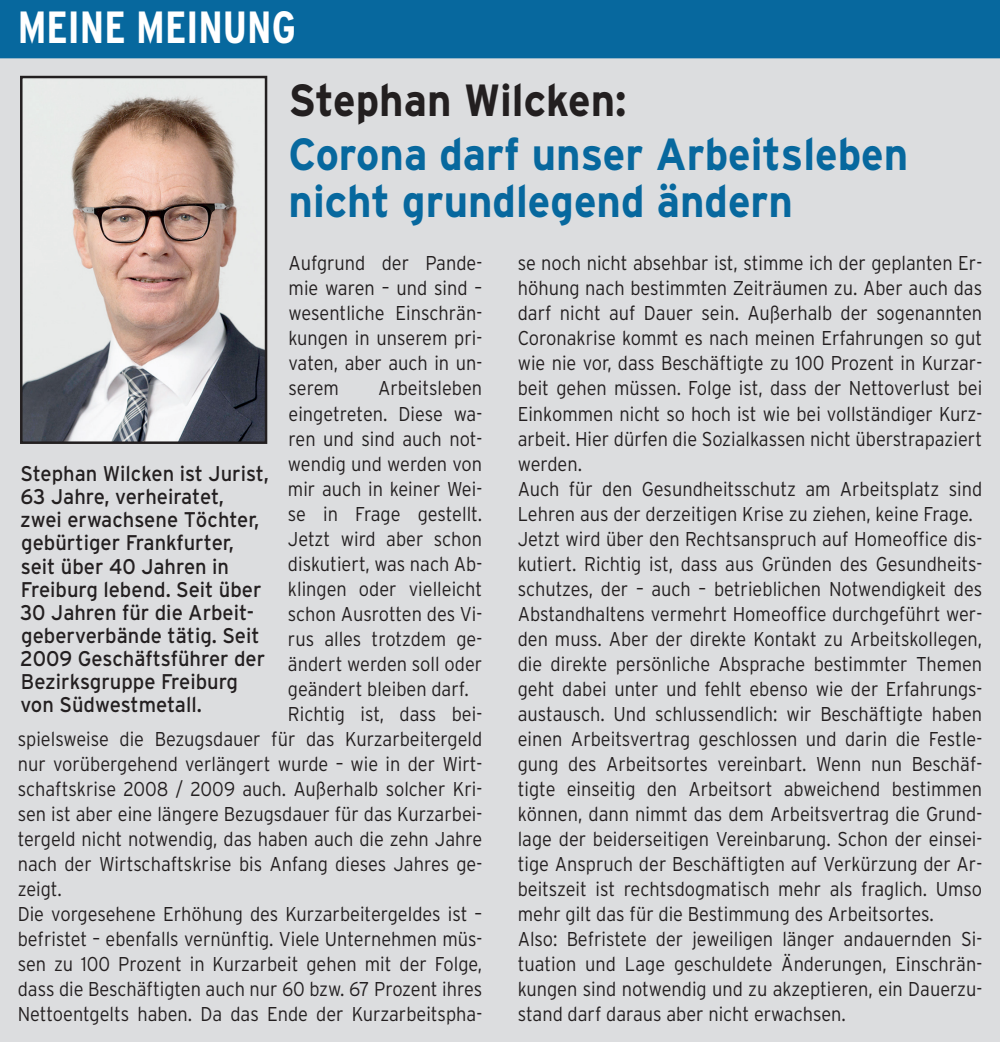
<style>
.page{position:relative;width:1000px;height:1042px;background:#fff}
.page>*{position:absolute;margin:0;border:0;box-sizing:border-box;transform-origin:0 0}
.t1{font:700 45px/47px "Interstate";color:#07689e;scale:.93 1}
.t2{font:700 45px "Interstate";color:#231f20;scale:.93 1}
.t3{font:700 condensed 45px "Interstate";color:#fff}
.t4{font:21.25px/23px "Interstate";color:#231f20;scale:.95 1}
.t5{font:300 20px/25px "Interstate";color:#231f20;text-align:justify;scale:.91 1}
</style>
<div class="page">
<div style="left:0;top:22px;width:999px;height:1020px;background:#dcdddf"></div>
<div style="left:0;top:0;width:999px;height:58px;background:#07689e"></div>
<img style="left:23px;top:79px;width:241px;height:362px">
<div style="left:20px;top:76px;width:247px;height:368px;border:2px solid #231f20"></div>
<h1 class="t3" style="left:18px;top:2px;width:280px">MEINE MEINUNG</h1>
<h1 class="t2" style="left:288px;top:75px;width:365px">Stephan Wilcken:</h1>
<h1 class="t1" style="left:288px;top:130px;width:667px">Corona darf unser Arbeitsleben nicht grundlegend ändern</h1>
<p class="t5" style="left:288px;top:251px;width:214px">Aufgrund der Pande&shy;mie waren – und sind – wesentliche Einschrän&shy;kungen in unserem pri&shy;vaten, aber auch in un&shy;serem</p>
<p class="t5" style="left:517px;top:251px;width:512px;text-align:left">se noch nicht absehbar ist, stimme ich der geplanten Er&shy;höhung nach bestimmten Zeiträumen zu. Aber auch das darf nicht auf Dauer sein. Außerhalb der sogenannten Coronakrise kommt es nach meinen Erfahrungen so gut wie nie vor, dass Beschäftigte zu 100 Prozent in Kurzar&shy;beit gehen müssen. Folge ist, dass der Nettoverlust bei Einkommen nicht so hoch ist wie bei vollständiger Kurz&shy;arbeit. Hier dürfen die Sozialkassen nicht überstrapaziert werden.<br>Auch für den Gesundheitsschutz am Arbeitsplatz sind Lehren aus der derzeitigen Krise zu ziehen, keine Frage.<br>Jetzt wird über den Rechtsanspruch auf Homeoffice dis&shy;kutiert. Richtig ist, dass aus Gründen des Gesundheits&shy;schutzes, der – auch – betrieblichen Notwendigkeit des Abstandhaltens vermehrt Homeoffice durchgeführt wer&shy;den muss. Aber der direkte Kontakt zu Arbeitskollegen, die direkte persönliche Absprache bestimmter Themen geht dabei unter und fehlt ebenso wie der Erfahrungs&shy;austausch. Und schlussendlich: wir Beschäftigte haben einen Arbeitsvertrag geschlossen und darin die Festle&shy;gung des Arbeitsortes vereinbart. Wenn nun Beschäf&shy;tigte einseitig den Arbeitsort abweichend bestimmen können, dann nimmt das dem Arbeitsvertrag die Grund&shy;lage der beiderseitigen Vereinbarung. Schon der einsei&shy;tige Anspruch der Beschäftigten auf Verkürzung der Ar&shy;beitszeit ist rechtsdogmatisch mehr als fraglich. Umso mehr gilt das für die Bestimmung des Arbeitsortes.<br>Also: Befristete der jeweiligen länger andauernden Si&shy;tuation und Lage geschuldete Änderungen, Einschrän&shy;kungen sind notwendig und zu akzeptieren, ein Dauerzu&shy;stand darf daraus aber nicht erwachsen.</p>
<p class="t5" style="left:378px;top:376px;width:116px">Arbeitsleben</p>
<p class="t5" style="left:288px;top:401px;width:214px">eingetreten. Diese wa-</p>
<p class="t5" style="left:288px;top:426px;width:214px">ren und sind auch not-</p>
<p class="t5" style="left:288px;top:451px;width:215px">wendig und werden von</p>
<p class="t5" style="left:288px;top:476px;width:215px">mir auch in keiner Wei-</p>
<p class="t5" style="left:288px;top:501px;width:215px">se in Frage gestellt.</p>
<p class="t5" style="left:288px;top:526px;width:215px">Jetzt wird aber schon</p>
<p class="t5" style="left:288px;top:551px;width:215px">diskutiert, was nach Ab-</p>
<p class="t5" style="left:288px;top:576px;width:215px">klingen oder vielleicht</p>
<p class="t5" style="left:288px;top:601px;width:215px">schon Ausrotten des Vi-</p>
<p class="t5" style="left:288px;top:626px;width:215px">rus alles trotzdem ge-</p>
<p class="t5" style="left:288px;top:651px;width:215px">ändert werden soll oder</p>
<p class="t5" style="left:288px;top:676px;width:200px">geändert bleiben darf.</p>
<p class="t5" style="left:288px;top:701px;width:215px">Richtig ist, dass bei-</p>
<p class="t5" style="left:18px;top:726px;width:512px">spielsweise die Bezugsdauer für das Kurzarbeitergeld</p>
<p class="t5" style="left:18px;top:751px;width:512px">nur vorübergehend verlängert wurde – wie in der Wirt-</p>
<p class="t5" style="left:18px;top:776px;width:512px">schaftskrise 2008 / 2009 auch. Außerhalb solcher Kri-</p>
<p class="t5" style="left:18px;top:801px;width:512px">sen ist aber eine längere Bezugsdauer für das Kurzarbei-</p>
<p class="t5" style="left:18px;top:826px;width:512px">tergeld nicht notwendig, das haben auch die zehn Jahre</p>
<p class="t5" style="left:18px;top:851px;width:512px">nach der Wirtschaftskrise bis Anfang dieses Jahres ge-</p>
<p class="t5" style="left:18px;top:876px;width:50px">zeigt.</p>
<p class="t5" style="left:18px;top:901px;width:512px">Die vorgesehene Erhöhung des Kurzarbeitergeldes ist –</p>
<p class="t5" style="left:18px;top:926px;width:512px">befristet – ebenfalls vernünftig. Viele Unternehmen müs-</p>
<p class="t5" style="left:18px;top:951px;width:512px">sen zu 100 Prozent in Kurzarbeit gehen mit der Folge,</p>
<p class="t5" style="left:18px;top:976px;width:512px">dass die Beschäftigten auch nur 60 bzw. 67 Prozent ihres</p>
<p class="t5" style="left:18px;top:1001px;width:512px">Nettoentgelts haben. Da das Ende der Kurzarbeitspha-</p>
<p class="t4" style="left:20px;top:462px;width:263px">Stephan Wilcken ist Jurist,<br>63 Jahre, verheiratet, zwei erwachsene Töchter, gebürtiger Frankfurter, seit über 40 Jahren in<br>Freiburg lebend. Seit über<br>30 Jahren für die Arbeit&shy;geberverbände tätig. Seit<br>2009 Geschäftsführer der<br>Bezirksgruppe Freiburg von Südwestmetall.</p>
</div>
